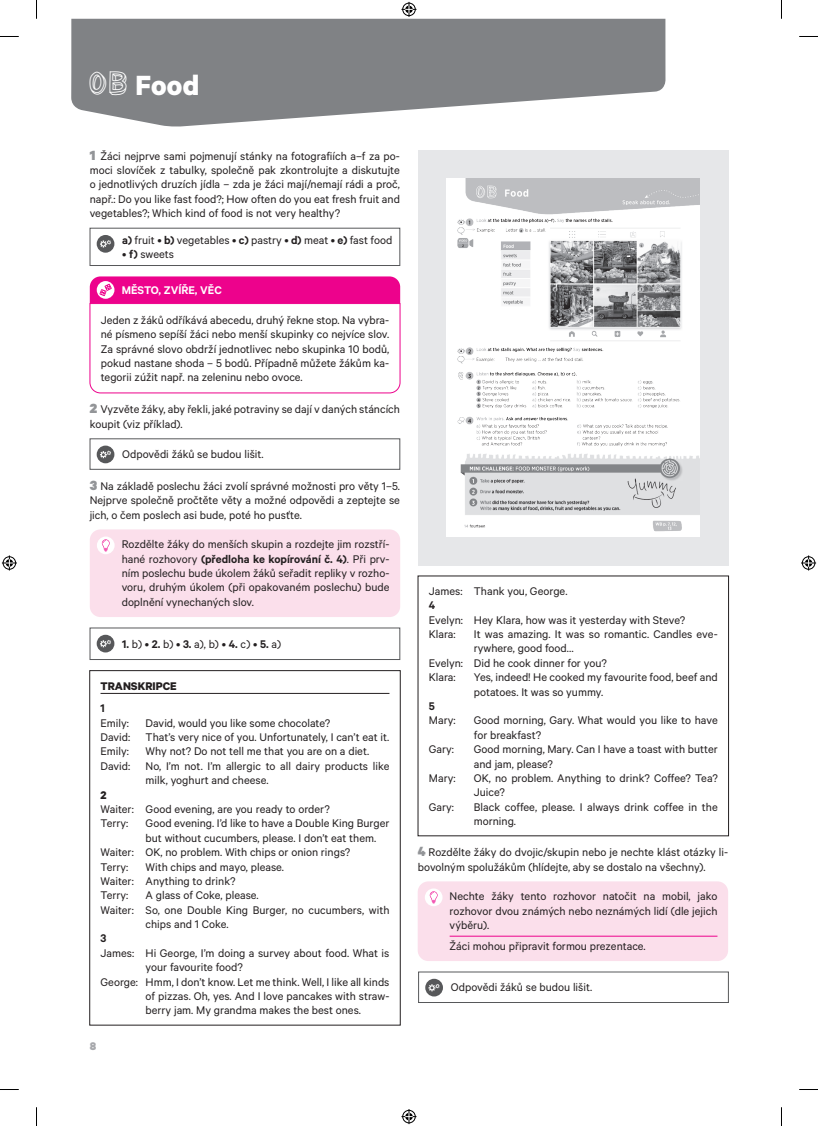
<style>
.page{position:relative;width:818px;height:1126px;background:#fff}
.page>*{position:absolute;margin:0;border:0;box-sizing:border-box;transform-origin:0 0}
.t1{font:700 31.25px "Calibre";color:#fff}
.t2{font:12.5px/14.4px "Calibre";color:#231f20}
.t3{font:600 12.5px "Calibre";color:#fff}
.t4{font:700 12.5px "Calibre";color:#231f20}
.t5{font:600 12.5px "Calibre";color:#231f20}
.t6{font:900 12.5px "Calibre";color:#a8a9ad}
.s1{font-family:"Pastel Block";font-weight:400;font-size:28.75px}
.s2{font-weight:900;font-size:15px;color:#939598}
.s3{font-weight:600}
</style>
<div class="page">
<svg style="left:71px;top:19px;width:594px;height:108px;fill:#808285"></svg>
<div style="left:417px;top:150px;width:310px;height:415px;background:#e6e7e9"></div>
<img style="left:446px;top:178px;width:253px;height:358px">
<div style="left:90px;top:228px;width:310px;height:38px;border:1px solid #57585a"></div>
<div style="left:97px;top:235px;width:17px;height:18px;background:#57585a;border-radius:50%"></div>
<svg style="left:100px;top:240px;width:11px;height:7px"></svg>
<div style="left:97px;top:634px;width:17px;height:18px;background:#57585a;border-radius:50%"></div>
<svg style="left:100px;top:640px;width:11px;height:7px"></svg>
<div style="left:90px;top:438px;width:310px;height:31px;border:1px solid #57585a"></div>
<div style="left:97px;top:445px;width:17px;height:18px;background:#57585a;border-radius:50%"></div>
<svg style="left:100px;top:450px;width:11px;height:8px"></svg>
<div style="left:425px;top:978px;width:17px;height:18px;background:#57585a;border-radius:50%"></div>
<svg style="left:428px;top:984px;width:11px;height:7px"></svg>
<svg style="left:90px;top:276px;width:310px;height:117px"></svg>
<div style="left:417px;top:881px;width:310px;height:79px;background:#fbdfeb;border-radius:11px"></div>
<hr style="left:449px;top:935px;width:268px;height:1px;background:#ed028c">
<div style="left:424px;top:888px;width:18px;height:18px;background:#fff;border-radius:50%"></div>
<svg style="left:429px;top:891px;width:8px;height:12px"></svg>
<div style="left:90px;top:529px;width:310px;height:88px;background:#fbdfeb;border-radius:11px"></div>
<div style="left:97px;top:536px;width:17px;height:18px;background:#fff;border-radius:50%"></div>
<svg style="left:102px;top:539px;width:8px;height:12px"></svg>
<hr style="left:100px;top:693px;width:289px;height:1px;background:#231f20">
<div style="left:89px;top:670px;width:311px;height:355px;border:1px solid #231f20"></div>
<svg style="left:0;top:36px;width:19px;height:1px"></svg>
<svg style="left:799px;top:36px;width:18px;height:1px"></svg>
<svg style="left:0;top:1089px;width:19px;height:1px"></svg>
<svg style="left:799px;top:1089px;width:18px;height:1px"></svg>
<svg style="left:36px;top:0;width:1px;height:19px"></svg>
<svg style="left:36px;top:1107px;width:1px;height:18px"></svg>
<svg style="left:401px;top:2px;width:15px;height:15px"></svg>
<svg style="left:401px;top:1109px;width:15px;height:14px"></svg>
<svg style="left:2px;top:555px;width:15px;height:15px"></svg>
<svg style="left:801px;top:555px;width:14px;height:15px"></svg>
<h1 class="t1" style="left:90px;top:66px;width:111px"><span class="s1">0B</span> Food</h1>
<p class="t2" style="left:90px;top:148px;width:311px;text-align:justify"><span class="s2">1</span> Žáci nejprve sami pojmenují stánky na fotografiích a–f za po&shy;moci slovíček z tabulky, společně pak zkontrolujte a diskutujte o jednotlivých druzích jídla – zda je žáci mají/nemají rádi a proč, např.: Do you like fast food?; How often do you eat fresh fruit and vegetables?; Which kind of food is not very healthy?</p>
<p class="t2" style="left:122px;top:232px;width:271px"><span class="s3">a)</span> fruit • <span class="s3">b)</span> vegetables • <span class="s3">c)</span> pastry • <span class="s3">d)</span> meat • <span class="s3">e)</span> fast food</p>
<p class="t2" style="left:122px;top:246px;width:53px">• <span class="s3">f)</span> sweets</p>
<p class="t3" style="left:122px;top:282px;width:102px">MĚSTO, ZVÍŘE, VĚC</p>
<p class="t2" style="left:101px;top:312px;width:290px;text-align:justify">Jeden z žáků odříkává abecedu, druhý řekne stop. Na vybra&shy;né písmeno sepíší žáci nebo menší skupinky co nejvíce slov.<br>Za správné slovo obdrží jednotlivec nebo skupinka 10 bodů, pokud nastane shoda – 5 bodů. Případně můžete žákům ka&shy;tegorii zúžit např. na zeleninu nebo ovoce.</p>
<p class="t2" style="left:90px;top:402px;width:311px"><span class="s2">2</span> Vyzvěte žáky, aby řekli, jaké potraviny se dají v daných stáncích koupit (viz příklad).</p>
<p class="t2" style="left:122px;top:446px;width:143px">Odpovědi žáků se budou lišit.</p>
<p class="t2" style="left:90px;top:478px;width:311px;text-align:justify"><span class="s2">3</span> Na základě poslechu žáci zvolí správné možnosti pro věty 1–5.<br>Nejprve společně pročtěte věty a možné odpovědi a zeptejte se jich, o čem poslech asi bude, poté ho pusťte.</p>
<p class="t2" style="left:122px;top:536px;width:269px;text-align:justify">Rozdělte žáky do menších skupin a rozdejte jim rozstří&shy;hané rozhovory <span class="s3">(předloha ke kopírování č. 4)</span>. Při prv&shy;ním poslechu bude úkolem žáků seřadit repliky v rozho&shy;voru, druhým úkolem (při opakovaném poslechu) bude doplnění vynechaných slov.</p>
<p class="t2" style="left:122px;top:636px;width:160px"><span class="s3">1.</span> b) • <span class="s3">2.</span> b) • <span class="s3">3.</span> a), b) • <span class="s3">4.</span> c) • <span class="s3">5.</span> a)</p>
<p class="t4" style="left:100px;top:678px;width:78px">TRANSKRIPCE</p>
<p class="t5" style="left:100px;top:701px;width:6px">1</p>
<p class="t2" style="left:100px;top:715px;width:30px">Emily:</p>
<p class="t2" style="left:100px;top:715px;width:290px;text-indent:45px">David, would you like some chocolate?<br>David: That’s very nice of you. Unfortunately, I can’t eat it.<br>Emily:</p>
<p class="t2" style="left:145px;top:743px;width:225px">Why not? Do not tell me that you are on a diet.</p>
<p class="t2" style="left:100px;top:758px;width:290px">David: No, I’m not. I’m allergic to all dairy products like</p>
<p class="t2" style="left:145px;top:772px;width:124px">milk, yoghurt and cheese.</p>
<p class="t4" style="left:100px;top:787px;width:8px">2</p>
<p class="t2" style="left:100px;top:801px;width:230px">Waiter: Good evening, are you ready to order?<br>Terry:</p>
<p class="t2" style="left:145px;top:815px;width:245px">Good evening. I’d like to have a Double King Burger</p>
<p class="t2" style="left:145px;top:830px;width:232px">but without cucumbers, please. I don’t eat them.</p>
<p class="t2" style="left:100px;top:844px;width:251px">Waiter: OK, no problem. With chips or onion rings?</p>
<p class="t2" style="left:100px;top:858px;width:29px">Terry:</p>
<p class="t2" style="left:100px;top:858px;width:185px;text-indent:45px">With chips and mayo, please.<br>Waiter: Anything to drink?<br>Terry:</p>
<p class="t2" style="left:145px;top:887px;width:115px">A glass of Coke, please.</p>
<p class="t2" style="left:100px;top:902px;width:290px">Waiter: So, one Double King Burger, no cucumbers, with</p>
<p class="t2" style="left:145px;top:916px;width:84px">chips and 1 Coke.</p>
<p class="t5" style="left:100px;top:931px;width:7px">3</p>
<p class="t2" style="left:100px;top:945px;width:290px">James: Hi George, I’m doing a survey about food. What is</p>
<p class="t2" style="left:145px;top:959px;width:99px">your favourite food?</p>
<p class="t2" style="left:100px;top:973px;width:290px">George: Hmm, I don’t know. Let me think. Well, I like all kinds</p>
<p class="t2" style="left:145px;top:988px;width:245px">of pizzas. Oh, yes. And I love pancakes with straw-</p>
<p class="t2" style="left:145px;top:1002px;width:217px">berry jam. My grandma makes the best ones.</p>
<p class="t6" style="left:90px;top:1038px;width:8px">8</p>
<p class="t2" style="left:428px;top:583px;width:140px">James: Thank you, George.</p>
<p class="t5" style="left:428px;top:598px;width:8px">4</p>
<p class="t2" style="left:428px;top:612px;width:258px">Evelyn: Hey Klara, how was it yesterday with Steve?<br>Klara:</p>
<p class="t2" style="left:473px;top:626px;width:245px">It was amazing. It was so romantic. Candles eve-</p>
<p class="t2" style="left:473px;top:641px;width:101px">rywhere, good food…</p>
<p class="t2" style="left:428px;top:655px;width:179px">Evelyn: Did he cook dinner for you?</p>
<p class="t2" style="left:428px;top:669px;width:28px">Klara:</p>
<p class="t2" style="left:473px;top:669px;width:245px">Yes, indeed! He cooked my favourite food, beef and potatoes. It was so yummy.</p>
<p class="t5" style="left:428px;top:698px;width:8px">5</p>
<p class="t2" style="left:428px;top:712px;width:28px">Mary:</p>
<p class="t2" style="left:473px;top:712px;width:245px">Good morning, Gary. What would you like to have for breakfast?</p>
<p class="t2" style="left:428px;top:741px;width:27px">Gary:</p>
<p class="t2" style="left:473px;top:741px;width:245px">Good morning, Mary. Can I have a toast with butter and jam, please?</p>
<p class="t2" style="left:428px;top:770px;width:28px">Mary:</p>
<p class="t2" style="left:473px;top:770px;width:245px">OK, no problem. Anything to drink? Coffee? Tea?<br>Juice?</p>
<p class="t2" style="left:428px;top:799px;width:27px">Gary:</p>
<p class="t2" style="left:473px;top:799px;width:245px">Black coffee, please. I always drink coffee in the morning.</p>
<p class="t2" style="left:417px;top:844px;width:311px"><span class="s2">4</span> Rozdělte žáky do dvojic/skupin nebo je nechte klást otázky li&shy;bovolným spolužákům (hlídejte, aby se dostalo na všechny).</p>
<p class="t2" style="left:449px;top:888px;width:269px;text-align:justify">Nechte žáky tento rozhovor natočit na mobil, jako rozhovor dvou známých nebo neznámých lidí (dle jejich výběru).</p>
<p class="t2" style="left:449px;top:938px;width:197px">Žáci mohou připravit formou prezentace.</p>
<p class="t2" style="left:450px;top:979px;width:143px">Odpovědi žáků se budou lišit.</p>
</div>
